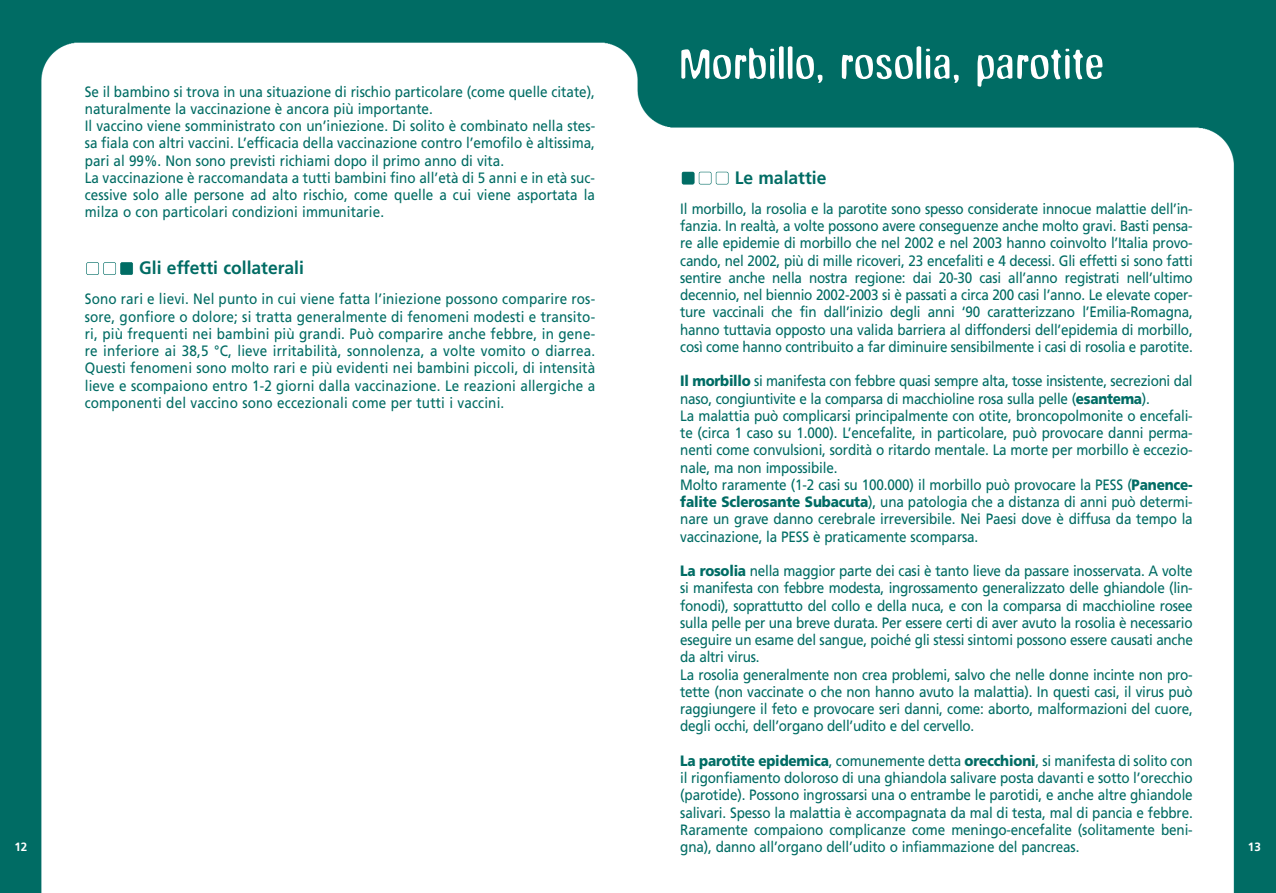
<style>
.page{position:relative;width:1276px;height:893px;background:#fff}
.page>*{position:absolute;margin:0;border:0;box-sizing:border-box;transform-origin:0 0}
.t1{font:45px "Broken Wing";letter-spacing:.02em;color:#fff;scale:1.2 1}
.t2{font:700 18px "Frutiger";color:#006c64}
.t3{font:15px/17.2px "Frutiger";letter-spacing:-.01em;color:#006c64;text-align:justify;scale:.9 1}
.t4{font:700 12px "Frutiger";color:#fff}
.s1{font-weight:900}
</style>
<div class="page">
<img style="left:0;top:0;width:1275px;height:893px">
<div style="left:682px;top:172px;width:12px;height:12px;background:#006c64;border-radius:2px"></div>
<div style="left:682px;top:172px;width:12px;height:12px;border:1px solid #006c64;border-radius:2px"></div>
<div style="left:699px;top:172px;width:12px;height:12px;border:1px solid #006c64;border-radius:2px"></div>
<div style="left:716px;top:172px;width:12px;height:12px;border:1px solid #006c64;border-radius:2px"></div>
<div style="left:86px;top:262px;width:13px;height:13px;border:1px solid #006c64;border-radius:2px"></div>
<div style="left:103px;top:262px;width:13px;height:13px;border:1px solid #006c64;border-radius:2px"></div>
<div style="left:121px;top:262px;width:12px;height:13px;background:#006c64;border-radius:2px"></div>
<div style="left:120px;top:262px;width:13px;height:13px;border:1px solid #006c64;border-radius:2px"></div>
<h1 class="t1" style="left:680px;top:46px;width:355px">Morbillo, rosolia, parotite</h1>
<p class="t3" style="left:85px;top:84px;width:568px;text-align:left">Se il bambino si trova in una situazione di rischio particolare (come quelle citate), naturalmente la vaccinazione è ancora più importante.<br>Il vaccino viene somministrato con un’iniezione. Di solito è combinato nella stes&shy;sa fiala con altri vaccini. L’efficacia della vaccinazione contro l’emofilo è altissima, pari al 99%. Non sono previsti richiami dopo il primo anno di vita.<br>La vaccinazione è raccomandata a tutti bambini fino all’età di 5 anni e in età suc&shy;cessive solo alle persone ad alto rischio, come quelle a cui viene asportata la milza o con particolari condizioni immunitarie.</p>
<p class="t2" style="left:734px;top:170px;width:93px">Le malattie</p>
<p class="t3" style="left:680px;top:201px;width:571px">Il morbillo, la rosolia e la parotite sono spesso considerate innocue malattie dell’in&shy;fanzia. In realtà, a volte possono avere conseguenze anche molto gravi. Basti pensa&shy;re alle epidemie di morbillo che nel 2002 e nel 2003 hanno coinvolto l’Italia provo&shy;cando, nel 2002, più di mille ricoveri, 23 encefaliti e 4 decessi. Gli effetti si sono fatti sentire anche nella nostra regione: dai 20-30 casi all’anno registrati nell’ultimo decennio, nel biennio 2002-2003 si è passati a circa 200 casi l’anno. Le elevate coper&shy;ture vaccinali che fin dall’inizio degli anni ‘90 caratterizzano l’Emilia-Romagna, hanno tuttavia opposto una valida barriera al diffondersi dell’epidemia di morbillo, così come hanno contribuito a far diminuire sensibilmente i casi di rosolia e parotite.</p>
<p class="t3" style="left:680px;top:374px;width:571px;text-align:left"><span class="s1">Il morbillo</span> si manifesta con febbre quasi sempre alta, tosse insistente, secrezioni dal naso, congiuntivite e la comparsa di macchioline rosa sulla pelle (<span class="s1">esantema</span>).<br>La malattia può complicarsi principalmente con otite, broncopolmonite o encefali&shy;te (circa 1 caso su 1.000). L’encefalite, in particolare, può provocare danni perma&shy;nenti come convulsioni, sordità o ritardo mentale. La morte per morbillo è eccezio&shy;nale, ma non impossibile.<br>Molto raramente (1-2 casi su 100.000) il morbillo può provocare la PESS (<span class="s1">Panence&shy;falite Sclerosante Subacuta</span>), una patologia che a distanza di anni può determi&shy;nare un grave danno cerebrale irreversibile. Nei Paesi dove è diffusa da tempo la vaccinazione, la PESS è praticamente scomparsa.</p>
<p class="t3" style="left:680px;top:563px;width:571px;text-align:left"><span class="s1">La rosolia</span> nella maggior parte dei casi è tanto lieve da passare inosservata. A volte si manifesta con febbre modesta, ingrossamento generalizzato delle ghiandole (lin&shy;fonodi), soprattutto del collo e della nuca, e con la comparsa di macchioline rosee sulla pelle per una breve durata. Per essere certi di aver avuto la rosolia è necessario eseguire un esame del sangue, poiché gli stessi sintomi possono essere causati anche da altri virus.<br>La rosolia generalmente non crea problemi, salvo che nelle donne incinte non pro&shy;tette (non vaccinate o che non hanno avuto la malattia). In questi casi, il virus può raggiungere il feto e provocare seri danni, come: aborto, malformazioni del cuore, degli occhi, dell’organo dell’udito e del cervello.</p>
<p class="t3" style="left:680px;top:753px;width:571px"><span class="s1">La parotite epidemica</span>, comunemente detta <span class="s1">orecchioni</span>, si manifesta di solito con il rigonfiamento doloroso di una ghiandola salivare posta davanti e sotto l’orecchio (parotide). Possono ingrossarsi una o entrambe le parotidi, e anche altre ghiandole salivari. Spesso la malattia è accompagnata da mal di testa, mal di pancia e febbre.<br>Raramente compaiono complicanze come meningo-encefalite (solitamente beni&shy;gna), danno all’organo dell’udito o infiammazione del pancreas.</p>
<p class="t2" style="left:139px;top:261px;width:166px">Gli effetti collaterali</p>
<p class="t3" style="left:85px;top:292px;width:568px">Sono rari e lievi. Nel punto in cui viene fatta l’iniezione possono comparire ros&shy;sore, gonfiore o dolore; si tratta generalmente di fenomeni modesti e transito&shy;ri, più frequenti nei bambini più grandi. Può comparire anche febbre, in gene&shy;re inferiore ai 38,5 °C, lieve irritabilità, sonnolenza, a volte vomito o diarrea.<br>Questi fenomeni sono molto rari e più evidenti nei bambini piccoli, di intensità lieve e scompaiono entro 1-2 giorni dalla vaccinazione. Le reazioni allergiche a componenti del vaccino sono eccezionali come per tutti i vaccini.</p>
<p class="t4" style="left:14px;top:842px;width:14px">12</p>
<p class="t4" style="left:1248px;top:842px;width:14px">13</p>
</div>
